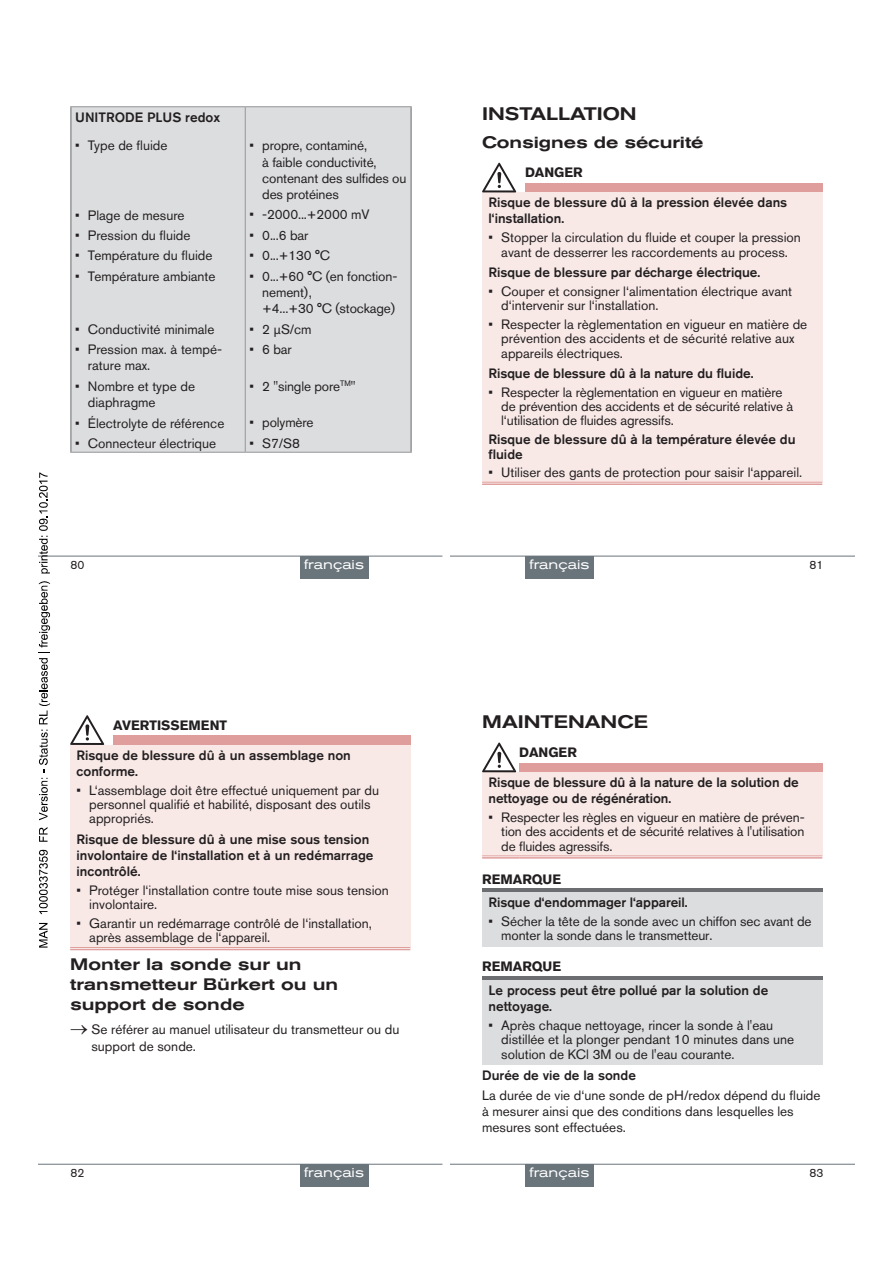
<style>
.page{position:relative;width:893px;height:1263px;background:#fff}
.page>*{position:absolute;margin:0;border:0;box-sizing:border-box;transform-origin:0 0}
.t1{font:500 expanded 18px "Akzidenz Grotesk BQ";letter-spacing:-.005em;color:#231f20}
.t2{font:500 expanded 16.5px/19.8px "Akzidenz Grotesk BQ";color:#231f20}
.t3{font:13.5px/14.4px "Akzidenz Grotesk BQ";color:#231f20}
.t4{font:500 13.5px/16.2px "Akzidenz Grotesk BQ";color:#231f20}
.t5{font:700 13.5px "Akzidenz Grotesk BQ";color:#231f20}
.t6{font:expanded 13.5px "Akzidenz Grotesk BQ";color:#fff}
.t7{font:12px "Akzidenz Grotesk BQ";color:#231f20}
</style>
<div class="page">
<div style="left:72px;top:107px;width:338px;height:345px;background:#dcdddf"></div>
<hr style="left:70px;top:106px;width:175px;height:1px;background:#939598">
<hr style="left:245px;top:106px;width:167px;height:1px;background:#939598">
<hr style="left:245px;top:107px;width:1px;height:345px;background:#939598">
<hr style="left:70px;top:452px;width:175px;height:1px;background:#939598">
<hr style="left:245px;top:452px;width:167px;height:1px;background:#939598">
<hr style="left:70px;top:107px;width:2px;height:345px;background:#939598">
<hr style="left:410px;top:107px;width:2px;height:345px;background:#939598">
<hr style="left:38px;top:556px;width:404px;height:1px;background:#6a747b">
<div style="left:300px;top:556px;width:68px;height:22px;background:#6a747b"></div>
<div style="left:525px;top:183px;width:297px;height:9px;background:#df9e9c"></div>
<div style="left:482px;top:192px;width:340px;height:291px;background:#f8e9e7"></div>
<hr style="left:482px;top:482px;width:43px;height:1px;background:#df9e9c">
<hr style="left:482px;top:483px;width:43px;height:2px;background:#df9e9c">
<hr style="left:525px;top:482px;width:297px;height:1px;background:#df9e9c">
<hr style="left:525px;top:483px;width:297px;height:2px;background:#df9e9c">
<svg style="left:482px;top:163px;width:34px;height:29px"></svg>
<hr style="left:451px;top:556px;width:404px;height:1px;background:#6a747b">
<div style="left:525px;top:556px;width:68px;height:22px;background:#6a747b"></div>
<div style="left:113px;top:736px;width:297px;height:9px;background:#df9e9c"></div>
<div style="left:70px;top:745px;width:340px;height:204px;background:#f8e9e7"></div>
<hr style="left:70px;top:947px;width:43px;height:3px;background:#fff">
<hr style="left:113px;top:947px;width:297px;height:3px;background:#fff">
<hr style="left:70px;top:947px;width:43px;height:1px;background:#df9e9c">
<hr style="left:70px;top:949px;width:43px;height:1px;background:#df9e9c">
<hr style="left:113px;top:947px;width:297px;height:1px;background:#df9e9c">
<hr style="left:113px;top:949px;width:297px;height:1px;background:#df9e9c">
<svg style="left:70px;top:715px;width:34px;height:30px"></svg>
<hr style="left:38px;top:1164px;width:404px;height:1px;background:#6a747b">
<div style="left:300px;top:1164px;width:68px;height:22px;background:#6a747b"></div>
<div style="left:519px;top:763px;width:303px;height:9px;background:#df9e9c"></div>
<div style="left:482px;top:772px;width:340px;height:85px;background:#f8e9e7"></div>
<hr style="left:482px;top:856px;width:37px;height:1px;background:#df9e9c">
<hr style="left:482px;top:857px;width:37px;height:2px;background:#df9e9c">
<hr style="left:519px;top:856px;width:303px;height:1px;background:#df9e9c">
<hr style="left:519px;top:857px;width:303px;height:2px;background:#df9e9c">
<svg style="left:482px;top:742px;width:34px;height:30px"></svg>
<hr style="left:482px;top:888px;width:340px;height:4px;background:#6c6d70">
<div style="left:482px;top:892px;width:340px;height:54px;background:#dcdddf"></div>
<hr style="left:482px;top:976px;width:340px;height:4px;background:#6c6d70">
<div style="left:482px;top:980px;width:340px;height:85px;background:#dcdddf"></div>
<hr style="left:451px;top:1164px;width:404px;height:1px;background:#6a747b">
<div style="left:525px;top:1164px;width:68px;height:22px;background:#6a747b"></div>
<svg style="left:39px;top:923px;width:9px;height:24px"></svg>
<svg style="left:39px;top:850px;width:9px;height:64px"></svg>
<svg style="left:39px;top:827px;width:9px;height:15px"></svg>
<svg style="left:39px;top:581px;width:11px;height:239px"></svg>
<svg style="left:39px;top:472px;width:11px;height:101px"></svg>
<p class="t4" style="left:75px;top:108px;width:147px">UNITRODE PLUS redox</p>
<p class="t3" style="left:75px;top:138px;width:94px">• Type de fluide</p>
<p class="t3" style="left:75px;top:208px;width:111px">• Plage de mesure</p>
<p class="t3" style="left:75px;top:228px;width:117px">• Pression du fluide</p>
<p class="t3" style="left:75px;top:248px;width:139px">• Température du fluide</p>
<p class="t3" style="left:75px;top:269px;width:142px">• Température ambiante</p>
<p class="t3" style="left:75px;top:322px;width:141px">• Conductivité minimale</p>
<p class="t3" style="left:88px;top:341px;width:136px;line-height:16.2px;text-indent:-13px">• Pression max. à tempé&shy;rature max.</p>
<p class="t3" style="left:88px;top:378px;width:109px;line-height:16.2px;text-indent:-13px">• Nombre et type de diaphragme</p>
<p class="t3" style="left:75px;top:415px;width:151px">• Électrolyte de référence</p>
<p class="t3" style="left:75px;top:436px;width:142px">• Connecteur électrique</p>
<p class="t3" style="left:262px;top:137px;width:146px;line-height:16.2px;text-indent:-13px">• propre, contaminé,<br>à faible conductivité, contenant des sulfides ou des protéines</p>
<p class="t3" style="left:249px;top:207px;width:121px">• -2000...+2000 mV</p>
<p class="t3" style="left:249px;top:228px;width:60px">• 0...6 bar</p>
<p class="t3" style="left:249px;top:248px;width:82px">• 0...+130 °C</p>
<p class="t3" style="left:262px;top:268px;width:137px;line-height:16.2px;text-indent:-13px">• 0...+60 °C (en fonction&shy;nement),<br>+4...+30 °C (stockage)</p>
<p class="t3" style="left:249px;top:322px;width:64px">• 2 µS/cm</p>
<p class="t3" style="left:249px;top:342px;width:44px">• 6 bar</p>
<p class="t3" style="left:249px;top:379px;width:107px">• 2 "single pore<sup>TM</sup>"</p>
<p class="t3" style="left:249px;top:415px;width:66px">• polymère</p>
<p class="t3" style="left:249px;top:436px;width:52px">• S7/S8</p>
<h1 class="t1" style="left:482px;top:103px;width:156px">INSTALLATION</h1>
<p class="t2" style="left:482px;top:133px;width:223px">Consignes de sécurité</p>
<p class="t5" style="left:525px;top:165px;width:59px">DANGER</p>
<p class="t4" style="left:488px;top:194px;width:300px">Risque de blessure dû à la pression élevée dans l‘installation.</p>
<p class="t3" style="left:488px;top:230px;width:314px;text-align:center">• Stopper la circulation du fluide et couper la pression avant de desserrer les raccordements au process.</p>
<p class="t4" style="left:488px;top:264px;width:273px">Risque de blessure par décharge électrique.</p>
<p class="t3" style="left:501px;top:284px;width:292px;text-indent:-13px">• Couper et consigner l‘alimentation électrique avant d‘intervenir sur l‘installation.</p>
<p class="t3" style="left:501px;top:317px;width:308px;text-indent:-13px">• Respecter la règlementation en vigueur en matière de prévention des accidents et de sécurité relative aux appareils électriques.</p>
<p class="t4" style="left:488px;top:365px;width:266px">Risque de blessure dû à la nature du fluide.</p>
<p class="t3" style="left:501px;top:385px;width:293px;text-indent:-13px">• Respecter la règlementation en vigueur en matière de prévention des accidents et de sécurité relative à l‘utilisation de fluides agressifs.</p>
<p class="t4" style="left:488px;top:432px;width:309px;line-height:14.4px">Risque de blessure dû à la température élevée du fluide</p>
<p class="t3" style="left:488px;top:465px;width:315px">• Utiliser des gants de protection pour saisir l‘appareil.</p>
<p class="t7" style="left:71px;top:558px;width:15px">80</p>
<p class="t6" style="left:304px;top:557px;width:61px">français</p>
<p class="t7" style="left:810px;top:558px;width:15px">81</p>
<p class="t6" style="left:529px;top:557px;width:61px">français</p>
<h1 class="t1" style="left:482px;top:711px;width:167px">MAINTENANCE</h1>
<p class="t5" style="left:519px;top:745px;width:59px">DANGER</p>
<p class="t4" style="left:488px;top:774px;width:312px">Risque de blessure dû à la nature de la solution de nettoyage ou de régénération.</p>
<p class="t3" style="left:501px;top:810px;width:305px;text-align:justify;text-indent:-13px">• Respecter les règles en vigueur en matière de préven&shy;tion des accidents et de sécurité relatives à l'utilisation de fluides agressifs.</p>
<p class="t5" style="left:482px;top:871px;width:81px">REMARQUE</p>
<p class="t4" style="left:488px;top:894px;width:201px">Risque d‘endommager l‘appareil.</p>
<p class="t3" style="left:501px;top:914px;width:312px;text-indent:-13px">• Sécher la tête de la sonde avec un chiffon sec avant de monter la sonde dans le transmetteur.</p>
<p class="t5" style="left:482px;top:959px;width:81px">REMARQUE</p>
<p class="t4" style="left:488px;top:982px;width:281px">Le process peut être pollué par la solution de nettoyage.</p>
<p class="t3" style="left:501px;top:1018px;width:295px;text-indent:-13px">• Après chaque nettoyage, rincer la sonde à l'eau distillée et la plonger pendant 10 minutes dans une solution de KCl 3M ou de l'eau courante.</p>
<p class="t4" style="left:482px;top:1066px;width:155px">Durée de vie de la sonde</p>
<p class="t3" style="left:482px;top:1087px;width:340px;line-height:16.2px">La durée de vie d‘une sonde de pH/redox dépend du fluide à mesurer ainsi que des conditions dans lesquelles les mesures sont effectuées.</p>
<p class="t6" style="left:529px;top:1165px;width:61px">français</p>
<p class="t5" style="left:113px;top:717px;width:116px">AVERTISSEMENT</p>
<p class="t4" style="left:77px;top:747px;width:276px">Risque de blessure dû à un assemblage non conforme.</p>
<p class="t3" style="left:89px;top:783px;width:291px;text-indent:-13px">• L‘assemblage doit être effectué uniquement par du personnel qualifié et habilité, disposant des outils appropriés.</p>
<p class="t4" style="left:77px;top:831px;width:298px">Risque de blessure dû à une mise sous tension involontaire de l‘installation et à un redémarrage incontrôlé.</p>
<p class="t3" style="left:89px;top:883px;width:301px;text-indent:-13px">• Protéger l‘installation contre toute mise sous tension involontaire.</p>
<p class="t3" style="left:89px;top:916px;width:284px;text-indent:-13px">• Garantir un redémarrage contrôlé de l‘installation, après assemblage de l‘appareil.</p>
<p class="t2" style="left:70px;top:954px;width:269px">Monter la sonde sur un transmetteur Bürkert ou un support de sonde</p>
<p class="t3" style="left:91px;top:1021px;width:310px;line-height:16.2px;text-indent:-21px">→ Se référer au manuel utilisateur du transmetteur ou du support de sonde.</p>
<p class="t6" style="left:304px;top:1165px;width:61px">français</p>
<p class="t7" style="left:810px;top:1166px;width:15px">83</p>
<p class="t7" style="left:71px;top:1166px;width:15px">82</p>
</div>
